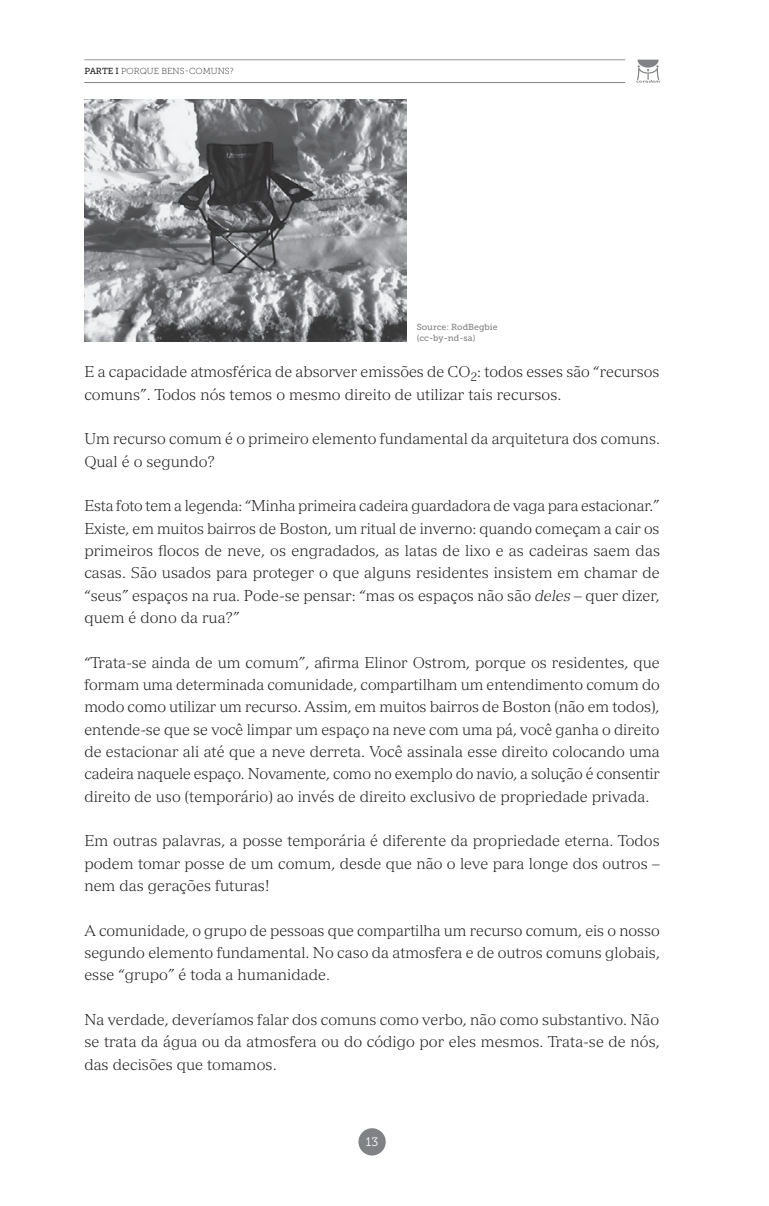
<style>
.page{position:relative;width:769px;height:1206px;background:#fff}
.page>*{position:absolute;margin:0;border:0;box-sizing:border-box;transform-origin:0 0}
.t1{font:300 15.4px/22.4px "Versailles LT";color:#231f20;text-align:justify}
.t2{font:12.25px "Museo Slab 300";color:#fff}
.t3{font:8.75px/11.4px "Museo Slab 500";color:#808285}
.t4{font:8.75px "Museo Slab 100";color:#231f20}
.s1{font-family:"Museo Slab 500"}
.s2{font-style:italic}
</style>
<div class="page">
<hr style="left:84px;top:59px;width:541px;height:1px;background:#939598">
<hr style="left:84px;top:82px;width:541px;height:1px;background:#808285">
<svg style="left:636px;top:60px;width:24px;height:23px"></svg>
<div style="left:358px;top:1128px;width:28px;height:27px;background:#808285;border-radius:50%"></div>
<img style="left:84px;top:99px;width:323px;height:242px">
<p class="t4" style="left:84px;top:66px;width:151px"><span class="s1">PARTE I</span> PORQUE BENS-COMUNS?</p>
<p class="t3" style="left:417px;top:321px;width:82px">Source: RodBegbie (cc-by-nd-sa)</p>
<p class="t1" style="left:84px;top:360px;width:577px">E a capacidade atmosférica de absorver emissões de CO<sub>2</sub>: todos esses são “recursos comuns”. Todos nós temos o mesmo direito de utilizar tais recursos.</p>
<p class="t1" style="left:84px;top:427px;width:577px">Um recurso comum é o primeiro elemento fundamental da arquitetura dos comuns.<br>Qual é o segundo?</p>
<p class="t1" style="left:84px;top:494px;width:577px">Esta foto tem a legenda: “Minha primeira cadeira guardadora de vaga para estacionar.” Existe, em muitos bairros de Boston, um ritual de inverno: quando começam a cair os primeiros flocos de neve, os engradados, as latas de lixo e as cadeiras saem das casas. São usados para proteger o que alguns residentes insistem em chamar de “seus” espaços na rua. Pode-se pensar: “mas os espaços não são <span class="s2">deles</span> – quer dizer, quem é dono da rua?”</p>
<p class="t1" style="left:84px;top:651px;width:577px">“Trata-se ainda de um comum”, afirma Elinor Ostrom, porque os residentes, que formam uma determinada comunidade, compartilham um entendimento comum do modo como utilizar um recurso. Assim, em muitos bairros de Boston (não em todos), entende-se que se você limpar um espaço na neve com uma pá, você ganha o direito de estacionar ali até que a neve derreta. Você assinala esse direito colocando uma cadeira naquele espaço. Novamente, como no exemplo do navio, a solução é consentir direito de uso (temporário) ao invés de direito exclusivo de propriedade privada.</p>
<p class="t1" style="left:84px;top:829px;width:577px">Em outras palavras, a posse temporária é diferente da propriedade eterna. Todos podem tomar posse de um comum, desde que não o leve para longe dos outros – nem das gerações futuras!</p>
<p class="t1" style="left:84px;top:919px;width:577px">A comunidade, o grupo de pessoas que compartilha um recurso comum, eis o nosso segundo elemento fundamental. No caso da atmosfera e de outros comuns globais, esse “grupo” é toda a humanidade.</p>
<p class="t1" style="left:84px;top:1008px;width:577px">Na verdade, deveríamos falar dos comuns como verbo, não como substantivo. Não se trata da água ou da atmosfera ou do código por eles mesmos. Trata-se de nós, das decisões que tomamos.</p>
<p class="t2" style="left:366px;top:1135px;width:14px">13</p>
</div>
